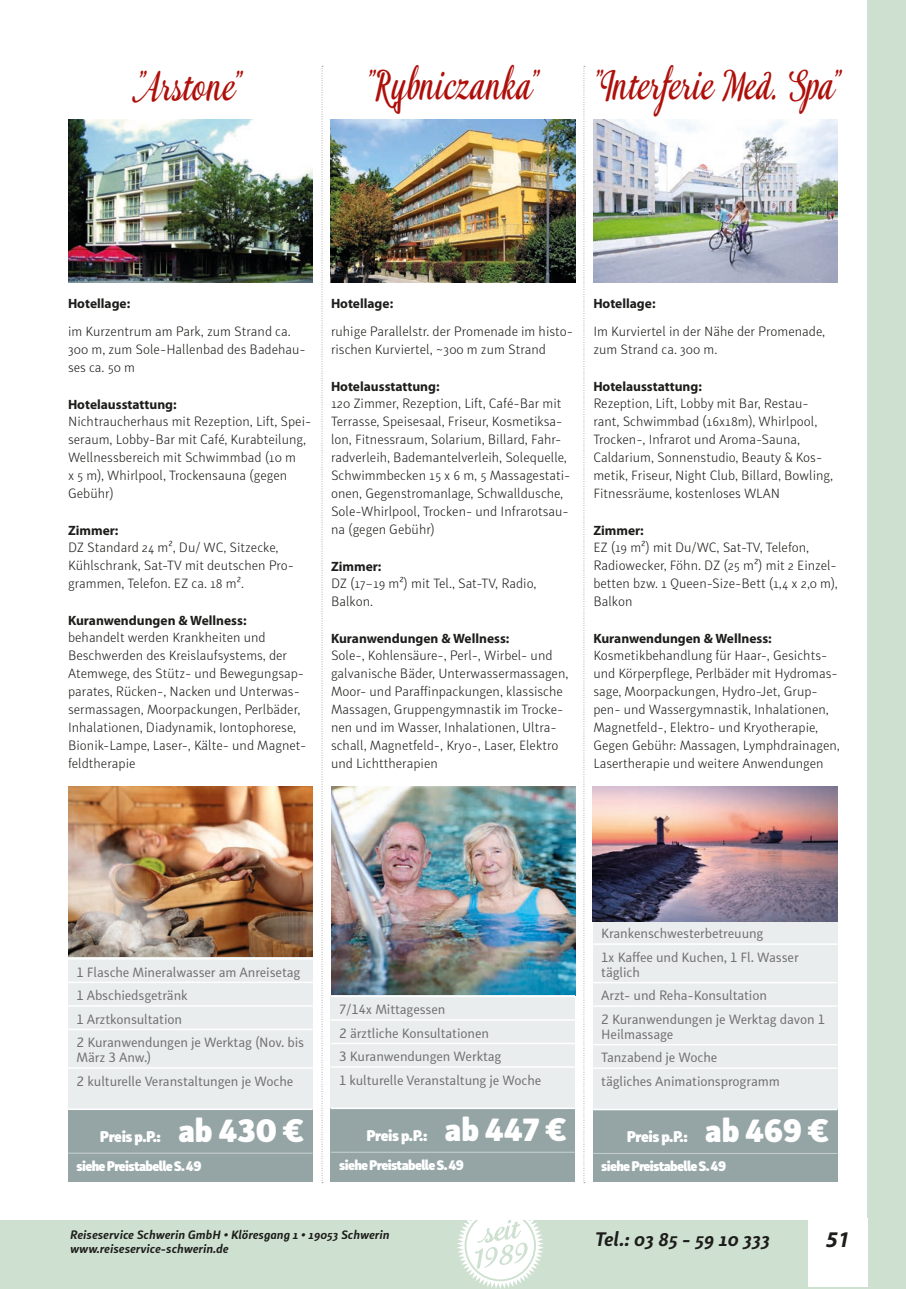
<style>
.page{position:relative;width:906px;height:1289px;background:#fff}
.page>*{position:absolute;margin:0;border:0;box-sizing:border-box;transform-origin:0 0}
.REISETITEL{font:51px "Idea";letter-spacing:-.01em;color:#ae0f0a;scale:.8 1}
.t1{font:italic 700 22.5px "Myriad Pro";color:#1d1d1b}
.t2{font:italic 700 19.5px "Submariner R24";color:#1d1d1b}
.PREIS{font:900 15px "Submariner R24";letter-spacing:-.025em;color:#fff}
.BESCHREIBUNG{font:300 13.5px/18px "Submariner R24";color:#1d1d1b}
.REISELEISTUNGENKURHO{font:13.5px/15px "Submariner R24";letter-spacing:-.01em;color:#70706f}
.t3{font:700 13.5px "Myriad Pro";color:#1d1d1b}
.PREISZUSATZ{font:900 13.5px "Submariner R24";letter-spacing:-.05em;color:#fff}
.t4{font:italic 700 12px/14.4px "Submariner R24";color:#1d1d1b}
.s1{font-size:31.5px}
</style>
<div class="page">
<div style="left:0;top:1220px;width:906px;height:68px;background:#cee0d0"></div>
<div style="left:867px;top:0;width:39px;height:1288px;background:#cee0d0"></div>
<svg style="left:583px;top:66px;width:2px;height:1117px"></svg>
<svg style="left:322px;top:66px;width:1px;height:1117px"></svg>
<img style="left:68px;top:786px;width:245px;height:171px">
<div style="left:68px;top:957px;width:245px;height:224px;background:#e9edee"></div>
<hr style="left:68px;top:958px;width:245px;height:1px;background:#fff">
<hr style="left:68px;top:981px;width:245px;height:2px;background:#fff">
<hr style="left:68px;top:1005px;width:245px;height:1px;background:#fff">
<hr style="left:68px;top:1028px;width:245px;height:2px;background:#fff">
<hr style="left:68px;top:1067px;width:245px;height:1px;background:#fff">
<div style="left:68px;top:1108px;width:245px;height:73px;background:#95a5a5"></div>
<hr style="left:68px;top:1108px;width:245px;height:1px;background:#fff">
<hr style="left:68px;top:1152px;width:245px;height:1px;background:#c9d2d3">
<img style="left:331px;top:786px;width:244px;height:209px">
<div style="left:331px;top:995px;width:244px;height:186px;background:#e9edee"></div>
<hr style="left:331px;top:995px;width:244px;height:2px;background:#fff">
<hr style="left:331px;top:1019px;width:244px;height:1px;background:#fff">
<hr style="left:331px;top:1042px;width:244px;height:2px;background:#fff">
<hr style="left:331px;top:1066px;width:244px;height:1px;background:#fff">
<div style="left:331px;top:1107px;width:244px;height:74px;background:#95a5a5"></div>
<hr style="left:331px;top:1107px;width:244px;height:2px;background:#fff">
<hr style="left:331px;top:1151px;width:244px;height:1px;background:#c9d2d3">
<div style="left:593px;top:919px;width:244px;height:262px;background:#e9edee"></div>
<hr style="left:593px;top:943px;width:244px;height:1px;background:#fff">
<hr style="left:593px;top:981px;width:244px;height:2px;background:#fff">
<hr style="left:593px;top:1005px;width:244px;height:1px;background:#fff">
<hr style="left:593px;top:1043px;width:244px;height:2px;background:#fff">
<hr style="left:593px;top:1067px;width:244px;height:1px;background:#fff">
<div style="left:593px;top:1109px;width:244px;height:72px;background:#95a5a5"></div>
<hr style="left:593px;top:1108px;width:244px;height:2px;background:#fff">
<hr style="left:593px;top:1152px;width:244px;height:1px;background:#c9d2d3">
<img style="left:331px;top:120px;width:244px;height:162px">
<img style="left:68px;top:120px;width:245px;height:162px">
<img style="left:593px;top:120px;width:245px;height:162px">
<img style="left:593px;top:786px;width:244px;height:135px">
<svg style="left:457px;top:1220px;width:86px;height:68px"></svg>
<div style="left:808px;top:1218px;width:59px;height:68px;background:#fff"></div>
<p class="REISETITEL" style="left:137px;top:60px;width:141px">"Arstone"</p>
<p class="REISETITEL" style="left:366px;top:60px;width:226px">"Rybniczanka"</p>
<p class="REISETITEL" style="left:594px;top:60px;width:319px">"Interferie Med. Spa"</p>
<p class="t3" style="left:68px;top:295px;width:64px">Hotellage:</p>
<p class="BESCHREIBUNG" style="left:68px;top:322px;width:239px">im Kurzentrum am Park, zum Strand ca.<br>300 m, zum Sole-Hallenbad des Badehau&shy;ses ca. 50 m</p>
<p class="t3" style="left:68px;top:395px;width:110px">Hotelausstattung:</p>
<p class="BESCHREIBUNG" style="left:68px;top:412px;width:245px">Nichtraucherhaus mit Rezeption, Lift, Spei&shy;seraum, Lobby-Bar mit Café, Kurabteilung, Wellnessbereich mit Schwimmbad (10 m<br>x 5 m), Whirlpool, Trockensauna (gegen Gebühr)</p>
<p class="t3" style="left:68px;top:521px;width:52px">Zimmer:</p>
<p class="BESCHREIBUNG" style="left:68px;top:538px;width:228px">DZ Standard 24 m², Du/ WC, Sitzecke,<br>Kühlschrank, Sat-TV mit deutschen Pro&shy;grammen, Telefon. EZ ca. 18 m².</p>
<p class="t3" style="left:68px;top:611px;width:180px">Kuranwendungen &amp; Wellness:</p>
<p class="BESCHREIBUNG" style="left:68px;top:628px;width:240px">behandelt werden Krankheiten und Beschwerden des Kreislaufsystems, der Atemwege, des Stütz- und Bewegungsap&shy;parates, Rücken-, Nacken und Unterwas&shy;sermassagen, Moorpackungen, Perlbäder, Inhalationen, Diadynamik, Iontophorese, Bionik-Lampe, Laser-, Kälte- und Magnet&shy;feldtherapie</p>
<p class="t3" style="left:331px;top:295px;width:64px">Hotellage:</p>
<p class="BESCHREIBUNG" style="left:331px;top:322px;width:243px">ruhige Parallelstr. der Promenade im histo&shy;rischen Kurviertel, ~300 m zum Strand</p>
<p class="t3" style="left:331px;top:377px;width:110px">Hotelausstattung:</p>
<p class="BESCHREIBUNG" style="left:331px;top:394px;width:241px">120 Zimmer, Rezeption, Lift, Café-Bar mit Terrasse, Speisesaal, Friseur, Kosmetiksa&shy;lon, Fitnessraum, Solarium, Billard, Fahr&shy;radverleih, Bademantelverleih, Solequelle, Schwimmbecken 15 x 6 m, 5 Massagestati&shy;onen, Gegenstromanlage, Schwalldusche, Sole-Whirlpool, Trocken- und Infrarotsau&shy;na (gegen Gebühr)</p>
<p class="t3" style="left:331px;top:557px;width:52px">Zimmer:</p>
<p class="BESCHREIBUNG" style="left:331px;top:574px;width:207px">DZ (17–19 m²) mit Tel., Sat-TV, Radio,<br>Balkon.</p>
<p class="t3" style="left:331px;top:629px;width:180px">Kuranwendungen &amp; Wellness:</p>
<p class="BESCHREIBUNG" style="left:331px;top:646px;width:239px">Sole-, Kohlensäure-, Perl-, Wirbel- und galvanische Bäder, Unterwassermassagen, Moor- und Paraffinpackungen, klassische Massagen, Gruppengymnastik im Trocke&shy;nen und im Wasser, Inhalationen, Ultra&shy;schall, Magnetfeld-, Kryo-, Laser, Elektro und Lichttherapien</p>
<p class="t3" style="left:593px;top:295px;width:64px">Hotellage:</p>
<p class="BESCHREIBUNG" style="left:593px;top:322px;width:233px">Im Kurviertel in der Nähe der Promenade, zum Strand ca. 300 m.</p>
<p class="t3" style="left:593px;top:377px;width:110px">Hotelausstattung:</p>
<p class="BESCHREIBUNG" style="left:593px;top:394px;width:241px">Rezeption, Lift, Lobby mit Bar, Restau&shy;rant, Schwimmbad (16x18m), Whirlpool, Trocken-, Infrarot und Aroma-Sauna, Caldarium, Sonnenstudio, Beauty &amp; Kos&shy;metik, Friseur, Night Club, Billard, Bowling, Fitnessräume, kostenloses WLAN</p>
<p class="t3" style="left:593px;top:521px;width:52px">Zimmer:</p>
<p class="BESCHREIBUNG" style="left:593px;top:538px;width:246px">EZ (19 m²) mit Du/WC, Sat-TV, Telefon,<br>Radiowecker, Föhn. DZ (25 m²) mit 2 Einzel&shy;betten bzw. 1 Queen-Size-Bett (1,4 x 2,0 m),<br>Balkon</p>
<p class="t3" style="left:593px;top:629px;width:180px">Kuranwendungen &amp; Wellness:</p>
<p class="BESCHREIBUNG" style="left:593px;top:646px;width:248px">Kosmetikbehandlung für Haar-, Gesichts&shy;und Körperpflege, Perlbäder mit Hydromas&shy;sage, Moorpackungen, Hydro-Jet, Grup&shy;pen- und Wassergymnastik, Inhalationen, Magnetfeld-, Elektro- und Kryotherapie, Gegen Gebühr: Massagen, Lymphdrainagen, Lasertherapie und weitere Anwendungen</p>
<p class="REISELEISTUNGENKURHO" style="left:77px;top:964px;width:225px">1 Flasche Mineralwasser am Anreisetag</p>
<p class="REISELEISTUNGENKURHO" style="left:77px;top:987px;width:113px">1 Abschiedsgetränk</p>
<p class="REISELEISTUNGENKURHO" style="left:77px;top:1011px;width:107px">1 Arztkonsultation</p>
<p class="REISELEISTUNGENKURHO" style="left:77px;top:1034px;width:229px">2 Kuranwendungen je Werktag (Nov. bis<br>März 3 Anw.)</p>
<p class="REISELEISTUNGENKURHO" style="left:77px;top:1073px;width:218px">2 kulturelle Veranstaltungen je Woche</p>
<p class="PREIS" style="left:100px;top:1126px;width:206px">Preis p.P.: <span class="s1">ab 430 €</span></p>
<p class="PREISZUSATZ" style="left:77px;top:1156px;width:126px">siehe Preistabelle S. 49</p>
<p class="REISELEISTUNGENKURHO" style="left:339px;top:1001px;width:108px">7/14x Mittagessen</p>
<p class="REISELEISTUNGENKURHO" style="left:339px;top:1025px;width:151px">2 ärztliche Konsultationen</p>
<p class="REISELEISTUNGENKURHO" style="left:339px;top:1048px;width:164px">3 Kuranwendungen Werktag</p>
<p class="REISELEISTUNGENKURHO" style="left:339px;top:1072px;width:204px">1 kulturelle Veranstaltung je Woche</p>
<p class="PREIS" style="left:366px;top:1125px;width:202px">Preis p.P.: <span class="s1">ab 447 €</span></p>
<p class="PREISZUSATZ" style="left:339px;top:1155px;width:126px">siehe Preistabelle S. 49</p>
<p class="REISELEISTUNGENKURHO" style="left:601px;top:925px;width:164px">Krankenschwesterbetreuung</p>
<p class="REISELEISTUNGENKURHO" style="left:601px;top:949px;width:199px">1x Kaffee und Kuchen, 1 Fl. Wasser täglich</p>
<p class="REISELEISTUNGENKURHO" style="left:601px;top:987px;width:167px">Arzt- und Reha-Konsultation</p>
<p class="REISELEISTUNGENKURHO" style="left:601px;top:1011px;width:225px">2 Kuranwendungen je Werktag davon 1<br>Heilmassage</p>
<p class="REISELEISTUNGENKURHO" style="left:601px;top:1049px;width:118px">Tanzabend je Woche</p>
<p class="REISELEISTUNGENKURHO" style="left:601px;top:1073px;width:180px">tägliches Animationsprogramm</p>
<p class="PREIS" style="left:626px;top:1126px;width:204px">Preis p.P.: <span class="s1">ab 469 €</span></p>
<p class="PREISZUSATZ" style="left:601px;top:1156px;width:126px">siehe Preistabelle S. 49</p>
<p class="t4" style="left:70px;top:1226px;width:321px">Reiseservice Schwerin GmbH • Klöresgang 1 • 19053 Schwerin www.reiseservice-schwerin.de</p>
<h3 class="t2" style="left:595px;top:1225px;width:177px">Tel.: 03 85 - 59 10 333</h3>
<h2 class="t1" style="left:825px;top:1225px;width:26px">51</h2>
</div>
